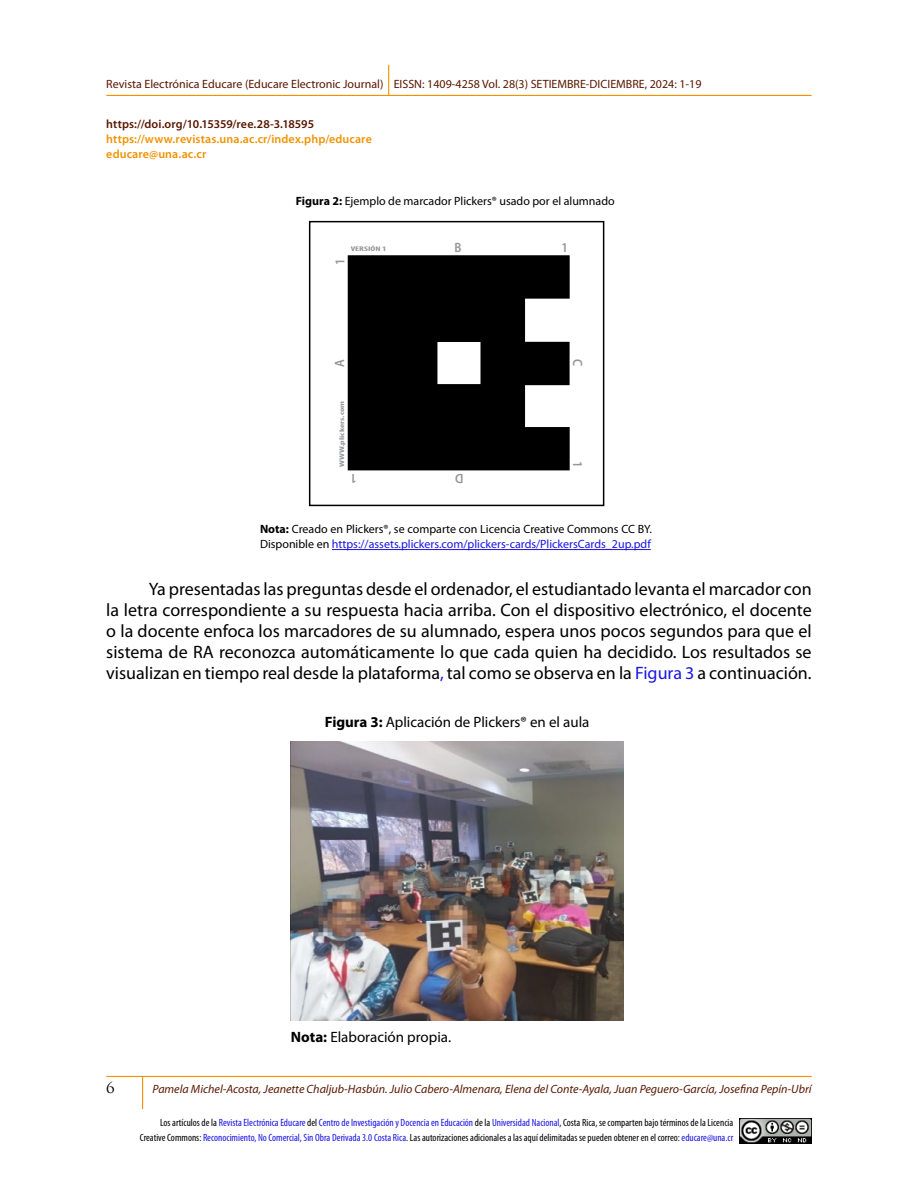
<style>
.page{position:relative;width:918px;height:1188px;background:#fff}
.page>*{position:absolute;margin:0;border:0;box-sizing:border-box;transform-origin:0 0}
.TEXTO{font:18px/21px "Myriad Pro";color:#000;text-align:justify}
.TEXTO-2{font:15px "Myriad Pro";color:#000}
.t1{font:15px "Trajan Pro";color:#000}
.TEXTO-3{font:600 13.5px "Myriad Pro";color:#939598;scale:.9 1}
.t2{font:12px/15px "Myriad Pro";color:#000}
.t3{font:italic 12px "Myriad Pro";color:#591800}
.t4{font:12px "Myriad Pro";color:#591800}
.t5{font:600 12px/15px "Myriad Pro";letter-spacing:.01em;color:#f29100}
.t6{font:600 12px "Myriad Pro";letter-spacing:.005em;color:#591800}
.t7{font:condensed 10.5px/15px "Myriad Pro";color:#000;text-align:right}
.TEXTO-4{font:700 condensed 6.75px "Myriad Pro";color:#939598;scale:1.5 1}
.s1{font-weight:700}
.s2{color:#1a15e5}
</style>
<div class="page">
<hr style="left:106px;top:1076px;width:706px;height:1px;background:#f29100">
<hr style="left:142px;top:1076px;width:1px;height:33px;background:#f29100">
<img style="left:739px;top:1118px;width:73px;height:26px">
<hr style="left:106px;top:95px;width:706px;height:1px;background:#f29100">
<hr style="left:388px;top:65px;width:1px;height:31px;background:#f29100">
<hr style="left:332px;top:549px;width:319px;height:1px;background:#1a15e5">
<svg style="left:348px;top:255px;width:222px;height:215px;background:#1e1e1e"></svg>
<img style="left:291px;top:741px;width:332px;height:279px">
<div style="left:309px;top:221px;width:295px;height:285px;border:2px solid #000"></div>
<p class="t4" style="left:106px;top:77px;width:597px">Revista Electrónica Educare (Educare Electronic Journal) EISSN: 1409-4258 Vol. 28(3) SETIEMBRE-DICIEMBRE, 2024: 1-19</p>
<p class="t6" style="left:106px;top:116px;width:209px">https://doi.org/10.15359/ree.28-3.18595</p>
<p class="t5" style="left:106px;top:131px;width:267px">https://www.revistas.una.ac.cr/index.php/educare educare@una.ac.cr</p>
<p class="t2" style="left:296px;top:193px;width:320px"><span class="s1">Figura 2:</span> Ejemplo de marcador Plickers® usado por el alumnado</p>
<p class="TEXTO-3" style="left:455px;top:239px;width:9px">B</p>
<p class="TEXTO-4" style="left:351px;top:245px;width:25px">VERSIÓN 1</p>
<p class="TEXTO-3" style="left:562px;top:239px;width:9px">1</p>
<p class="TEXTO-3" style="left:331px;top:265px;width:9px;rotate:-90deg">1</p>
<p class="TEXTO-3" style="left:331px;top:367px;width:10px;rotate:-90deg">A</p>
<p class="TEXTO-4" style="left:338px;top:467px;width:46px;rotate:-90deg">WWW.plickers.com</p>
<p class="TEXTO-3" style="left:357px;top:487px;width:9px;rotate:-180deg">1</p>
<p class="TEXTO-3" style="left:464px;top:487px;width:11px;rotate:-180deg">D</p>
<p class="TEXTO-3" style="left:586px;top:359px;width:9px;rotate:90deg">C</p>
<p class="TEXTO-3" style="left:586px;top:461px;width:9px;rotate:90deg">1</p>
<p class="t2" style="left:260px;top:521px;width:394px"><span class="s1">Nota:</span> Creado en Plickers®, se comparte con Licencia Creative Commons CC BY.<br>Disponible en <span class="s2">https://assets.plickers.com/plickers-cards/PlickersCards_2up.pdf</span></p>
<p class="TEXTO" style="left:106px;top:579px;width:707px;text-indent:43px">Ya presentadas las preguntas desde el ordenador, el estudiantado levanta el marcador con la letra correspondiente a su respuesta hacia arriba. Con el dispositivo electrónico, el docente o la docente enfoca los marcadores de su alumnado, espera unos pocos segundos para que el sistema de RA reconozca automáticamente lo que cada quien ha decidido. Los resultados se visualizan en tiempo real desde la plataforma<span class="s2">,</span> tal como se observa en la <span class="s2">Figura 3</span> a continuación.</p>
<p class="TEXTO-2" style="left:325px;top:713px;width:266px"><span class="s1">Figura 3:</span> Aplicación de Plickers® en el aula</p>
<p class="TEXTO-2" style="left:291px;top:1027px;width:162px"><span class="s1">Nota:</span> Elaboración propia.</p>
<p class="t1" style="left:106px;top:1078px;width:10px">6</p>
<p class="t3" style="left:153px;top:1081px;width:661px">Pamela Michel-Acosta, Jeanette Chaljub-Hasbún. Julio Cabero-Almenara, Elena del Conte-Ayala, Juan Peguero-García, Josefina Pepín-Ubrí</p>
<p class="t7" style="left:140px;top:1115px;width:595px">Los artículos de la <span class="s2">Revista Electrónica Educare</span> del <span class="s2">Centro de Investigación y Docencia en Educación</span> de la <span class="s2">Universidad Nacional</span>, Costa Rica, se comparten bajo términos de la Licencia<br>Creative Commons: <span class="s2">Reconocimiento, No Comercial, Sin Obra Derivada 3.0 Costa Rica</span>. Las autorizaciones adicionales a las aquí delimitadas se pueden obtener en el correo: <span class="s2">educare@una.cr</span></p>
</div>
